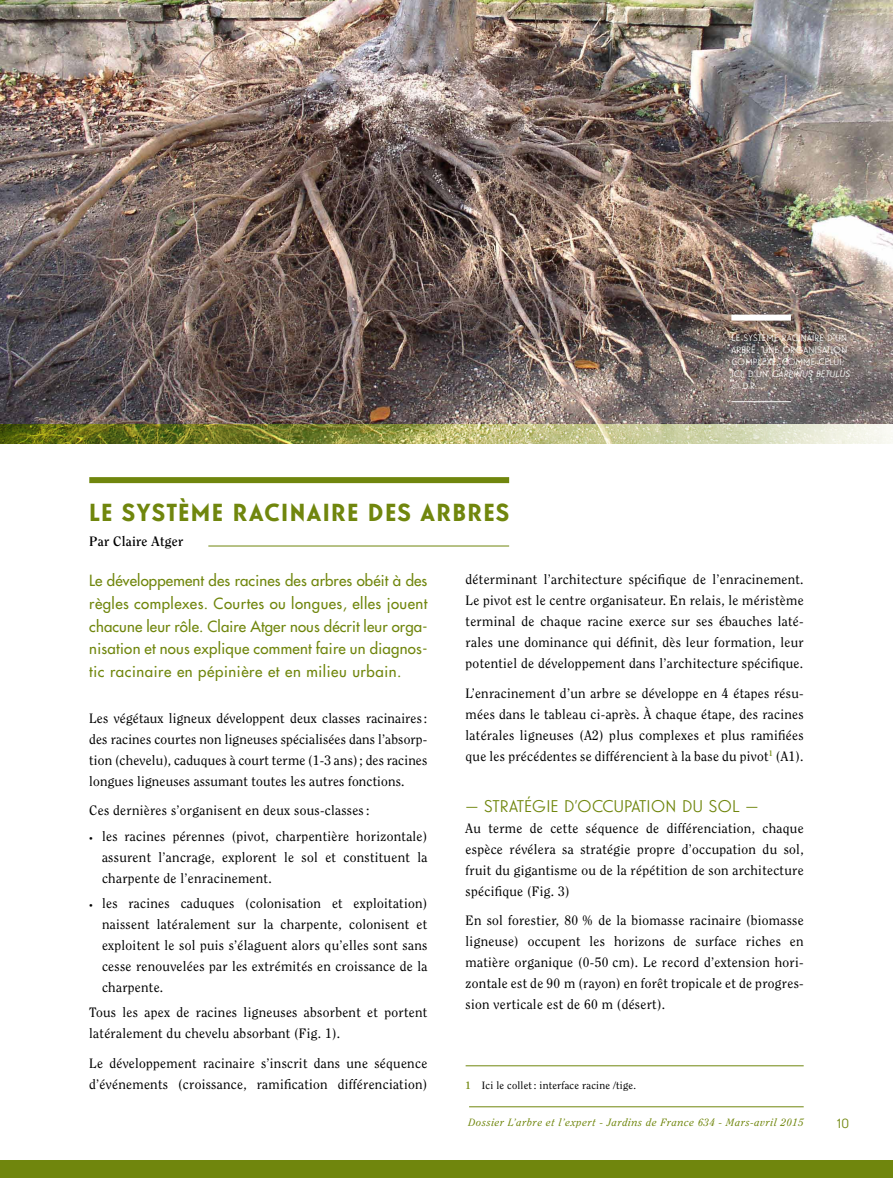
<style>
.page{position:relative;width:893px;height:1178px;background:#fff}
.page>*{position:absolute;margin:0;border:0;box-sizing:border-box;transform-origin:0 0}
.t1{font:700 24px "Guildford Pro";letter-spacing:.06em;color:#70860d}
.t2{font:16.5px "Guildford Pro";color:#70860d}
.t3{font:500 15px/22.5px "Futura Std";letter-spacing:.04em;color:#70860d;text-align:justify}
.t4{font:13.5px/21px "Clearface Std";letter-spacing:.02em;color:#000;text-align:justify}
.t5{font:700 13.5px "Clearface Std";letter-spacing:.02em;color:#000}
.t6{font:13.5px "Guildford Pro";color:#70860d}
.t7{font:italic 10.5px "Clearface Std";letter-spacing:.06em;color:#70860d}
.t8{font:10.5px "Clearface Std";letter-spacing:.02em;color:#000}
.t9{font:9px/12px "Guildford Pro";letter-spacing:.02em;color:#fff}
.s1{font-style:italic}
.s2{font-size:7.5px}
.s3{font-weight:700;color:#70860d}
</style>
<div class="page">
<hr style="left:469px;top:1106px;width:335px;height:1px;background:#70860d">
<div style="left:0;top:1160px;width:893px;height:18px;background:#70860d"></div>
<img style="left:0;top:0;width:893px;height:424px">
<hr style="left:466px;top:1065px;width:338px;height:1px;background:#70860d">
<img style="left:0;top:424px;width:893px;height:19px">
<div style="left:89px;top:477px;width:420px;height:6px;background:#70860d"></div>
<hr style="left:208px;top:546px;width:301px;height:1px;background:#70860d">
<div style="left:731px;top:315px;width:60px;height:6px;background:#fff"></div>
<hr style="left:731px;top:401px;width:60px;height:1px;background:#fff">
<h1 class="t1" style="left:89px;top:497px;width:421px">LE SYSTÈME RACINAIRE DES ARBRES</h1>
<p class="t5" style="left:89px;top:533px;width:96px">Par Claire Atger</p>
<p class="t9" style="left:731px;top:331px;width:120px">LE SYSTÈME RACINAIRE D’UN<br>ARBRE : UNE ORGANISATION<br>COMPLEXE, COMME CELUI,<br>ICI, D’UN <span class="s1">CARPINUS BETULUS </span>© D.R.</p>
<p class="t3" style="left:89px;top:570px;width:340px">Le développement des racines des arbres obéit à des règles complexes. Courtes ou longues, elles jouent chacune leur rôle. Claire Atger nous décrit leur orga&shy;nisation et nous explique comment faire un diagnos&shy;tic racinaire en pépinière et en milieu urbain.</p>
<p class="t4" style="left:89px;top:707px;width:340px">Les végétaux ligneux développent deux classes racinaires: des racines courtes non ligneuses spécialisées dans l’absorp&shy;tion (chevelu), caduques à court terme (1-3 ans); des racines longues ligneuses assumant toutes les autres fonctions.</p>
<p class="t4" style="left:89px;top:800px;width:282px">Ces dernières s’organisent en deux sous-classes:</p>
<p class="t4" style="left:102px;top:825px;width:327px;text-indent:-13px"><span class="s2">•</span> les racines pérennes (pivot, charpentière horizontale) assurent l’ancrage, explorent le sol et constituent la charpente de l’enracinement.</p>
<p class="t4" style="left:102px;top:892px;width:327px;text-indent:-13px"><span class="s2">•</span> les racines caduques (colonisation et exploitation) naissent latéralement sur la charpente, colonisent et exploitent le sol puis s’élaguent alors qu’elles sont sans cesse renouvelées par les extrémités en croissance de la charpente.</p>
<p class="t4" style="left:89px;top:1002px;width:340px">Tous les apex de racines ligneuses absorbent et portent latéralement du chevelu absorbant (Fig. 1).</p>
<p class="t4" style="left:89px;top:1052px;width:340px">Le développement racinaire s’inscrit dans une séquence d’événements (croissance, ramification différenciation)</p>
<p class="t4" style="left:466px;top:569px;width:340px">déterminant l’architecture spécifique de l’enracinement.<br>Le pivot est le centre organisateur. En relais, le méristème terminal de chaque racine exerce sur ses ébauches laté&shy;rales une dominance qui définit, dès leur formation, leur potentiel de développement dans l’architecture spécifique.</p>
<p class="t4" style="left:466px;top:682px;width:340px">L’enracinement d’un arbre se développe en 4 étapes résu&shy;mées dans le tableau ci-après. À chaque étape, des racines latérales ligneuses (A2) plus complexes et plus ramifiées que les précédentes se différencient à la base du pivot<sup>1</sup> (A1).</p>
<p class="t2" style="left:466px;top:795px;width:294px">— STRATÉGIE D’OCCUPATION DU SOL —</p>
<p class="t4" style="left:466px;top:817px;width:340px">Au terme de cette séquence de différenciation, chaque espèce révélera sa stratégie propre d’occupation du sol, fruit du gigantisme ou de la répétition de son architecture spécifique (Fig. 3)</p>
<p class="t4" style="left:466px;top:910px;width:340px">En sol forestier, 80 % de la biomasse racinaire (biomasse ligneuse) occupent les horizons de surface riches en matière organique (0-50 cm). Le record d’extension hori&shy;zontale est de 90 m (rayon) en forêt tropicale et de progres&shy;sion verticale est de 60 m (désert).</p>
<p class="t8" style="left:466px;top:1079px;width:172px"><span class="s3">1</span> Ici le collet: interface racine /tige.</p>
<p class="t7" style="left:468px;top:1116px;width:337px">Dossier L’arbre et l’expert - Jardins de France 634 - Mars-avril 2015</p>
<p class="t6" style="left:838px;top:1114px;width:13px">10</p>
</div>
